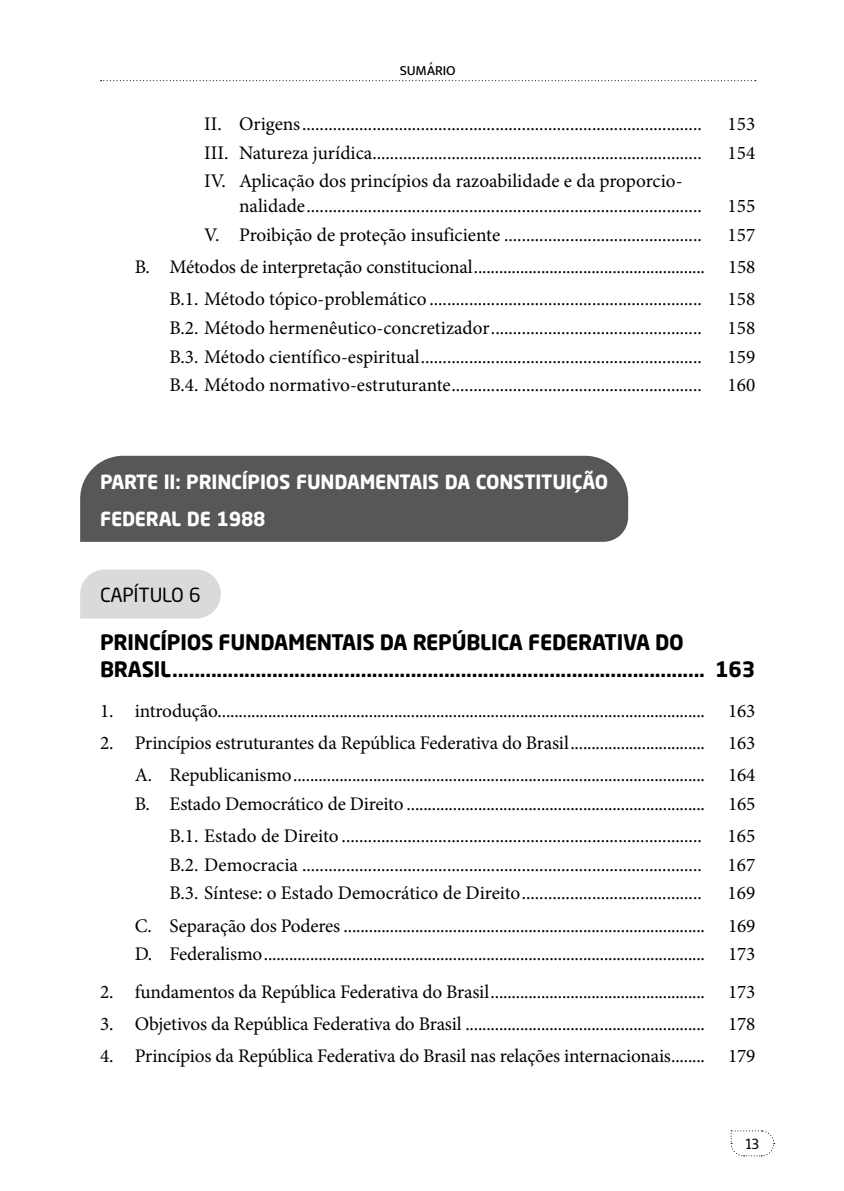
<style>
.page{position:relative;width:844px;height:1191px;background:#fff}
.page>*{position:absolute;margin:0;border:0;box-sizing:border-box;transform-origin:0 0}
.t1{font:700 21px/26.4px "Neo Sans Pro";letter-spacing:-.01em;color:#000}
.t2{font:19.25px/24.7px "Minion Pro";letter-spacing:-.01em;color:#000}
.t3{font:700 19.25px/36.9px "Neo Sans Pro";letter-spacing:-.01em;color:#fff}
.t4{font:19.25px "Neo Sans Pro";letter-spacing:-.01em;color:#000}
.t5{font:300 17.5px "Seb Neue";color:#000}
.t6{font:500 14px "Seb Neue";letter-spacing:-.01em;color:#000}
</style>
<div class="page">
<svg style="left:730px;top:1130px;width:44px;height:26px"></svg>
<svg style="left:100px;top:80px;width:655px;height:1px"></svg>
<div style="left:80px;top:456px;width:548px;height:86px;background:#575757"></div>
<svg style="left:80px;top:569px;width:141px;height:49px;background:#dcdcdc"></svg>
<p class="t6" style="left:399px;top:62px;width:56px">SUMÁRIO</p>
<p class="t2" style="left:204px;top:111px;width:499px">II. Origens...........................................................................................</p>
<p class="t2" style="left:727px;top:111px;width:29px">153</p>
<p class="t2" style="left:204px;top:140px;width:499px">III. Natureza jurídica...........................................................................</p>
<p class="t2" style="left:727px;top:140px;width:29px">154</p>
<p class="t2" style="left:239px;top:169px;width:464px;text-indent:-35px">IV. Aplicação dos princípios da razoabilidade e da proporcio&shy;nalidade..........................................................................................</p>
<p class="t2" style="left:727px;top:193px;width:29px">155</p>
<p class="t2" style="left:204px;top:222px;width:499px">V. Proibição de proteção insuficiente .............................................</p>
<p class="t2" style="left:727px;top:222px;width:29px">157</p>
<p class="t2" style="left:135px;top:254px;width:622px">B. Métodos de interpretação constitucional....................................................... 158</p>
<p class="t2" style="left:169px;top:287px;width:533px">B.1. Método tópico-problemático ..............................................................</p>
<p class="t2" style="left:727px;top:287px;width:29px">158</p>
<p class="t2" style="left:169px;top:315px;width:533px">B.2. Método hermenêutico-concretizador................................................</p>
<p class="t2" style="left:727px;top:315px;width:29px">158</p>
<p class="t2" style="left:169px;top:344px;width:533px">B.3. Método científico-espiritual................................................................</p>
<p class="t2" style="left:727px;top:344px;width:29px">159</p>
<p class="t2" style="left:169px;top:373px;width:533px">B.4. Método normativo-estruturante.........................................................</p>
<p class="t2" style="left:727px;top:373px;width:29px">160</p>
<p class="t3" style="left:100px;top:462px;width:509px">PARTE II: PRINCÍPIOS FUNDAMENTAIS DA CONSTITUIÇÃO<br>FEDERAL DE 1988</p>
<p class="t4" style="left:100px;top:583px;width:102px">CAPÍTULO 6</p>
<p class="t1" style="left:100px;top:629px;width:656px">PRINCÍPIOS FUNDAMENTAIS DA REPÚBLICA FEDERATIVA DO<br>BRASIL................................................................................................ 163</p>
<p class="t2" style="left:100px;top:698px;width:656px">1. introdução.................................................................................................................... 163</p>
<p class="t2" style="left:100px;top:730px;width:656px">2. Princípios estruturantes da República Federativa do Brasil................................ 163</p>
<p class="t2" style="left:135px;top:762px;width:622px">A. Republicanismo.................................................................................................. 164</p>
<p class="t2" style="left:135px;top:791px;width:622px">B. Estado Democrático de Direito ....................................................................... 165</p>
<p class="t2" style="left:169px;top:823px;width:533px">B.1. Estado de Direito ..................................................................................</p>
<p class="t2" style="left:727px;top:823px;width:29px">165</p>
<p class="t2" style="left:169px;top:852px;width:533px">B.2. Democracia ...........................................................................................</p>
<p class="t2" style="left:727px;top:852px;width:29px">167</p>
<p class="t2" style="left:169px;top:881px;width:533px">B.3. Síntese: o Estado Democrático de Direito.........................................</p>
<p class="t2" style="left:727px;top:881px;width:29px">169</p>
<p class="t2" style="left:135px;top:913px;width:622px">C. Separação dos Poderes ...................................................................................... 169</p>
<p class="t2" style="left:135px;top:941px;width:622px">D. Federalismo......................................................................................................... 173</p>
<p class="t2" style="left:100px;top:979px;width:656px">2. fundamentos da República Federativa do Brasil................................................... 173</p>
<p class="t2" style="left:100px;top:1011px;width:656px">3. Objetivos da República Federativa do Brasil ......................................................... 178</p>
<p class="t2" style="left:100px;top:1043px;width:656px">4. Princípios da República Federativa do Brasil nas relações internacionais........ 179</p>
<p class="t5" style="left:745px;top:1132px;width:16px">13</p>
</div>
